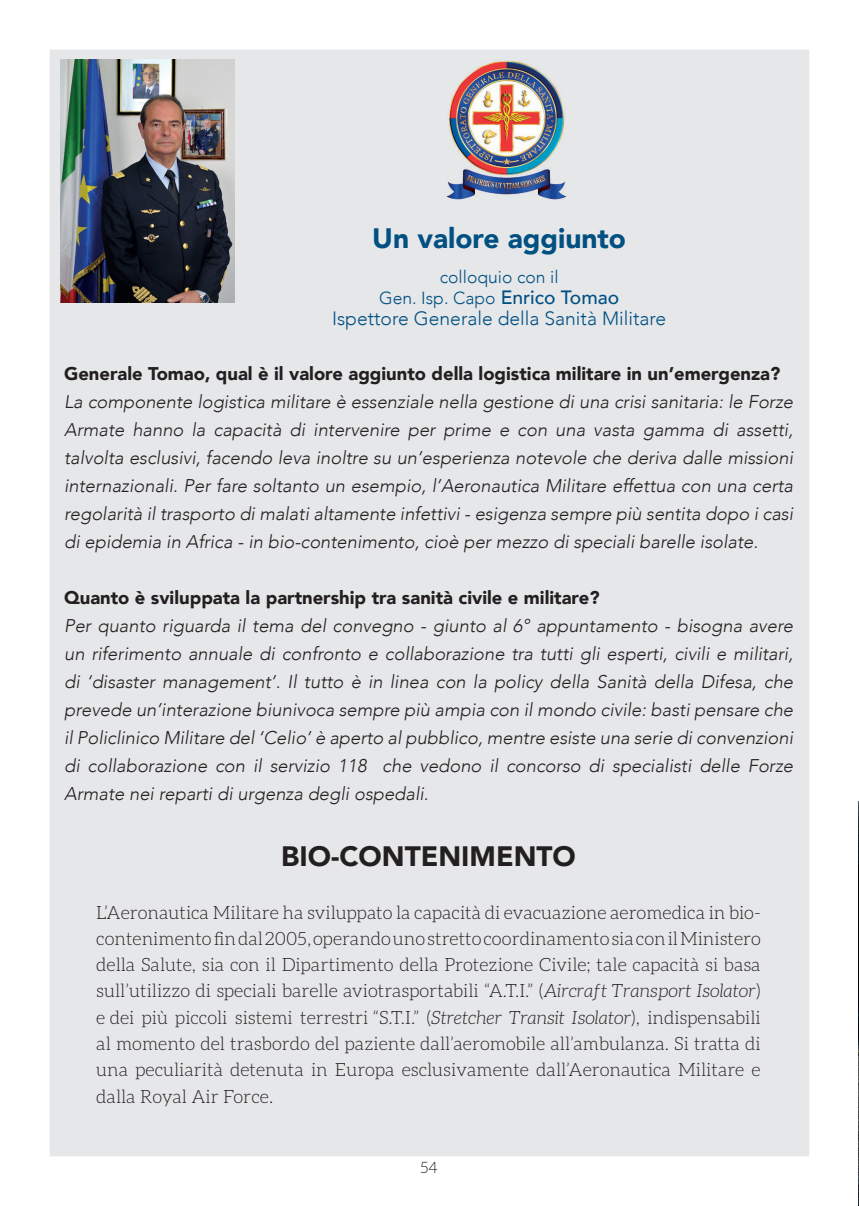
<style>
.page{position:relative;width:859px;height:1206px;background:#fff}
.page>*{position:absolute;margin:0;border:0;box-sizing:border-box;transform-origin:0 0}
.t1{font:900 28px "Avenir";color:#231f20}
.t2{font:900 28px "Avenir";color:#015082}
.t3{font:300 19.25px "Avenir";color:#015082}
.t4{font:italic 300 18.38px/28px "Avenir";color:#231f20;text-align:justify}
.t5{font:300 18.38px/26.2px "Aleo";color:#231f20;text-align:justify}
.t6{font:900 18.38px "Avenir";color:#231f20}
.t7{font:300 17.5px/21px "Avenir";color:#015082;text-align:center}
.t8{font:300 15.75px "Aleo";color:#231f20}
.s1{font-weight:500;font-size:19.25px}
.s2{font-style:italic}
</style>
<div class="page">
<div style="left:50px;top:50px;width:759px;height:1106px;background:#e6e7e9"></div>
<img style="left:61px;top:60px;width:174px;height:243px">
<img style="left:421px;top:60px;width:170px;height:140px">
<img style="left:858px;top:801px;width:1px;height:404px">
<h1 class="t2" style="left:372px;top:214px;width:255px">Un valore aggiunto</h1>
<p class="t7" style="left:379px;top:266px;width:241px">colloquio con il<br>Gen. Isp. Capo <span class="s1">Enrico Tomao</span></p>
<p class="t3" style="left:332px;top:307px;width:335px">Ispettore Generale della Sanità Militare</p>
<p class="t6" style="left:64px;top:358px;width:717px">Generale Tomao, qual è il valore aggiunto della logistica militare in un’emergenza?</p>
<p class="t4" style="left:64px;top:387px;width:730px">La componente logistica militare è essenziale nella gestione di una crisi sanitaria: le Forze Armate hanno la capacità di intervenire per prime e con una vasta gamma di assetti, talvolta esclusivi, facendo leva inoltre su un’esperienza notevole che deriva dalle missioni internazionali. Per fare soltanto un esempio, l’Aeronautica Militare effettua con una certa regolarità il trasporto di malati altamente infettivi - esigenza sempre più sentita dopo i casi di epidemia in Africa - in bio-contenimento, cioè per mezzo di speciali barelle isolate.</p>
<p class="t6" style="left:64px;top:582px;width:536px">Quanto è sviluppata la partnership tra sanità civile e militare?</p>
<p class="t4" style="left:64px;top:611px;width:730px">Per quanto riguarda il tema del convegno - giunto al 6° appuntamento - bisogna avere un riferimento annuale di confronto e collaborazione tra tutti gli esperti, civili e militari, di ‘disaster management’. Il tutto è in linea con la policy della Sanità della Difesa, che prevede un’interazione biunivoca sempre più ampia con il mondo civile: basti pensare che il Policlinico Militare del ‘Celio’ è aperto al pubblico, mentre esiste una serie di convenzioni di collaborazione con il servizio 118 che vedono il concorso di specialisti delle Forze Armate nei reparti di urgenza degli ospedali.</p>
<h1 class="t1" style="left:281px;top:832px;width:296px">BIO-CONTENIMENTO</h1>
<p class="t5" style="left:96px;top:899px;width:665px">L’Aeronautica Militare ha sviluppato la capacità di evacuazione aeromedica in bio&shy;contenimento fin dal 2005, operando uno stretto coordinamento sia con il Ministero della Salute, sia con il Dipartimento della Protezione Civile; tale capacità si basa sull’utilizzo di speciali barelle aviotrasportabili “A.T.I.” (<span class="s2">Aircraft Transport Isolator</span>) e dei più piccoli sistemi terrestri “S.T.I.” (<span class="s2">Stretcher Transit Isolator</span>), indispensabili al momento del trasbordo del paziente dall’aeromobile all’ambulanza. Si tratta di una peculiarità detenuta in Europa esclusivamente dall’Aeronautica Militare e dalla Royal Air Force.</p>
<p class="t8" style="left:420px;top:1159px;width:19px">54</p>
</div>
